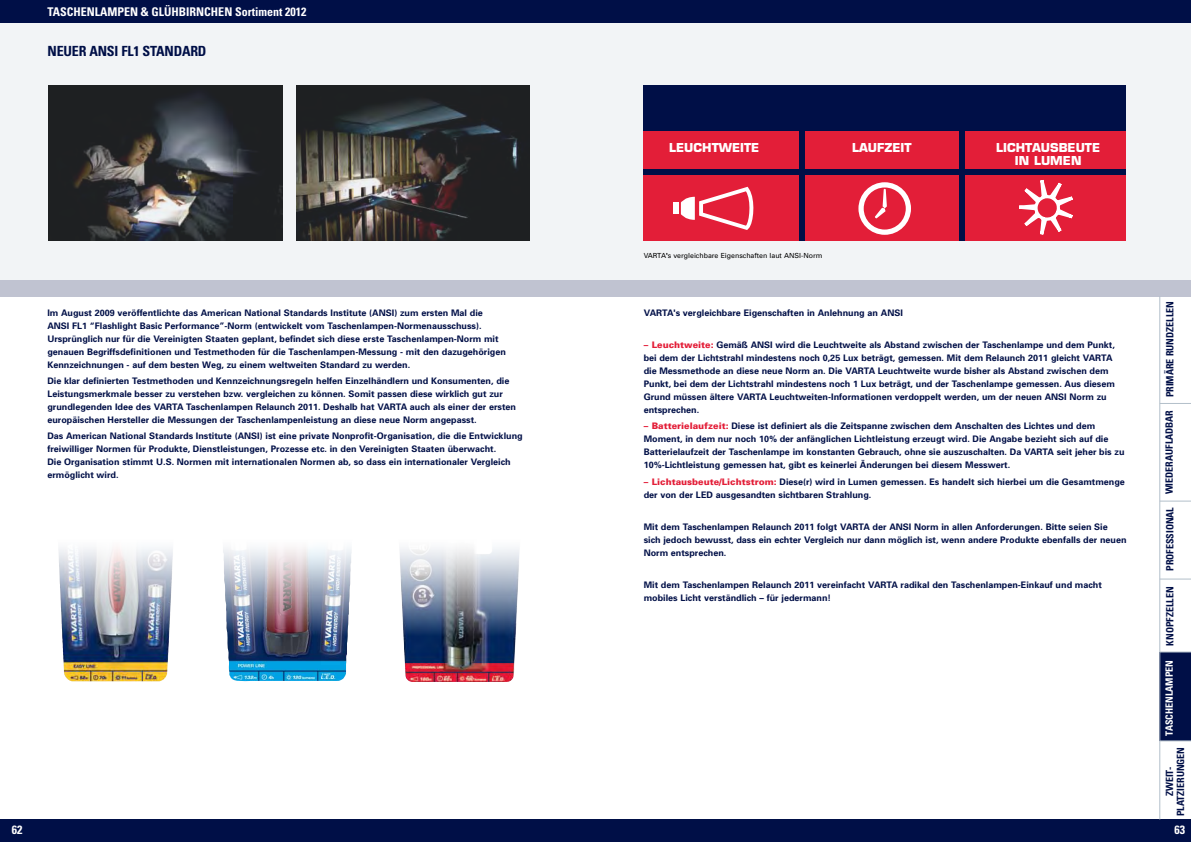
<style>
.page{position:relative;width:1191px;height:842px;background:#fff}
.page>*{position:absolute;margin:0;border:0;box-sizing:border-box;transform-origin:0 0}
.t1{font:700 condensed 14px "Univers";letter-spacing:-.015em;color:#000f47}
.t2{font:700 condensed 12px "Univers";color:#fff}
.t3{font:700 12px/13.1px "Eurostile LT Std";color:#fff;text-align:center}
.t4{font:700 condensed 10px "Univers";color:#000f47}
.t5{font:700 condensed 10px "Univers";color:#fff}
.t6{font:700 9px/13px "Univers";color:#000f47}
.t7{font:7px "Univers";color:#000}
.s1{font-weight:700}
.s2{color:#e31e38}
.s3{font-weight:900;color:#e31e38}
</style>
<div class="page">
<img style="left:227px;top:635px;width:121px;height:47px">
<img style="left:62px;top:635px;width:103px;height:39px">
<img style="left:59px;top:548px;width:460px;height:87px">
<svg style="left:0;top:23px;width:1191px;height:257px;fill:#f2f4f6"></svg>
<div style="left:0;top:0;width:1191px;height:23px;background:#000f47"></div>
<div style="left:0;top:819px;width:1191px;height:23px;background:#000f47"></div>
<div style="left:0;top:280px;width:1191px;height:16px;background:#c0c3d1"></div>
<div style="left:1159px;top:652px;width:32px;height:89px;background:#000f47"></div>
<hr style="left:1159px;top:501px;width:32px;height:1px;background:#b3bfca">
<hr style="left:1159px;top:403px;width:32px;height:1px;background:#b3bfca">
<hr style="left:1159px;top:296px;width:1px;height:523px;background:#b3bfca">
<hr style="left:1159px;top:652px;width:32px;height:1px;background:#b3bfca">
<hr style="left:1159px;top:579px;width:32px;height:1px;background:#b3bfca">
<hr style="left:1159px;top:741px;width:32px;height:1px;background:#b3bfca">
<div style="left:643px;top:130px;width:483px;height:111px;background:#e31e38"></div>
<svg style="left:858px;top:182px;width:53px;height:53px"></svg>
<svg style="left:981px;top:180px;width:127px;height:92px"></svg>
<div style="left:674px;top:203px;width:5px;height:11px;background:#fff"></div>
<svg style="left:681px;top:187px;width:73px;height:43px"></svg>
<div style="left:798px;top:125px;width:6px;height:116px;background:#000f47"></div>
<div style="left:959px;top:126px;width:5px;height:115px;background:#000f47"></div>
<div style="left:643px;top:169px;width:482px;height:6px;background:#000f47"></div>
<div style="left:643px;top:85px;width:483px;height:45px;background:#000f47"></div>
<h2 class="t2" style="left:48px;top:4px;width:260px">TASCHENLAMPEN &amp; GLÜHBIRNCHEN SORTIMENT 2012</h2>
<h1 class="t1" style="left:48px;top:43px;width:18px">NEUER</h1>
<h1 class="t1" style="left:89px;top:43px;width:93px">ANSI FL1 STANDARD</h1>
<p class="t6" style="left:47px;top:306px;width:460px">Im August 2009 veröffentlichte das American National Standards Institute (ANSI) zum ersten Mal die ANSI FL1 “Flashlight Basic Performance”-Norm (entwickelt vom Taschenlampen-Normenausschuss).<br>Ursprünglich nur für die Vereinigten Staaten geplant, befindet sich diese erste Taschenlampen-Norm mit genauen Begriffsdefinitionen und Testmethoden für die Taschenlampen-Messung - mit den dazugehörigen Kennzeichnungen - auf dem besten Weg, zu einem weltweiten Standard zu werden.</p>
<p class="t6" style="left:47px;top:375px;width:470px">Die klar definierten Testmethoden und Kennzeichnungsregeln helfen Einzelhändlern und Konsumenten, die Leistungsmerkmale besser zu verstehen bzw. vergleichen zu können. Somit passen diese wirklich gut zur grundlegenden Idee des VARTA Taschenlampen Relaunch 2011. Deshalb hat VARTA auch als einer der ersten europäischen Hersteller die Messungen der Taschenlampenleistung an diese neue Norm angepasst.</p>
<p class="t6" style="left:47px;top:430px;width:477px">Das American National Standards Institute (ANSI) ist eine private Nonprofit-Organisation, die die Entwicklung freiwilliger Normen für Produkte, Dienstleistungen, Prozesse etc. in den Vereinigten Staaten überwacht.<br>Die Organisation stimmt U.S. Normen mit internationalen Normen ab, so dass ein internationaler Vergleich ermöglicht wird.</p>
<h2 class="t3" style="left:669px;top:141px;width:92px">LEUCHTWEITE</h2>
<h2 class="t3" style="left:852px;top:141px;width:61px">LAUFZEIT</h2>
<h2 class="t3" style="left:996px;top:141px;width:106px">LICHTAUSBEUTE<br>IN LUMEN</h2>
<p class="t7" style="left:643px;top:252px;width:180px">VARTA<span class="s1">'</span>s vergleichbare Eigenschaften laut ANSI-Norm</p>
<p class="t6" style="left:643px;top:306px;width:261px">VARTA's vergleichbare Eigenschaften in Anlehnung an ANSI</p>
<p class="t6" style="left:643px;top:339px;width:473px"><span class="s2">–</span> <span class="s3">Leuchtweite:</span> Gemäß ANSI wird die Leuchtweite als Abstand zwischen der Taschenlampe und dem Punkt, bei dem der Lichtstrahl mindestens noch 0,25 Lux beträgt, gemessen. Mit dem Relaunch 2011 gleicht VARTA die Messmethode an diese neue Norm an. Die VARTA Leuchtweite wurde bisher als Abstand zwischen dem Punkt, bei dem der Lichtstrahl mindestens noch 1 Lux beträgt, und der Taschenlampe gemessen. Aus diesem Grund müssen ältere VARTA Leuchtweiten-Informationen verdoppelt werden, um der neuen ANSI Norm zu entsprechen.</p>
<p class="t6" style="left:643px;top:420px;width:482px"><span class="s2">–</span> <span class="s3">Batterielaufzeit:</span> Diese ist definiert als die Zeitspanne zwischen dem Anschalten des Lichtes und dem Moment, in dem nur noch 10% der anfänglichen Lichtleistung erzeugt wird. Die Angabe bezieht sich auf die Batterielaufzeit der Taschenlampe im konstanten Gebrauch, ohne sie auszuschalten. Da VARTA seit jeher bis zu 10%-Lichtleistung gemessen hat, gibt es keinerlei Änderungen bei diesem Messwert.</p>
<p class="t6" style="left:643px;top:475px;width:483px"><span class="s2">–</span> <span class="s3">Lichtausbeute/Lichtstrom:</span> Diese(r) wird in Lumen gemessen. Es handelt sich hierbei um die Gesamtmenge der von der LED ausgesandten sichtbaren Strahlung.</p>
<p class="t6" style="left:643px;top:520px;width:484px">Mit dem Taschenlampen Relaunch 2011 folgt VARTA der ANSI Norm in allen Anforderungen. Bitte seien Sie sich jedoch bewusst, dass ein echter Vergleich nur dann möglich ist, wenn andere Produkte ebenfalls der neuen<br>Norm entsprechen.</p>
<p class="t6" style="left:643px;top:578px;width:460px">Mit dem Taschenlampen Relaunch 2011 vereinfacht VARTA radikal den Taschenlampen-Einkauf und macht mobiles Licht verständlich – für jedermann!</p>
<p class="t4" style="left:1163px;top:494px;width:195px;rotate:-90deg">WIEDERAUFLADBAR PRIMÄRE RUNDZELLEN</p>
<p class="t4" style="left:1163px;top:571px;width:65px;rotate:-90deg">PROFESSIONAL</p>
<p class="t4" style="left:1163px;top:645px;width:60px;rotate:-90deg">KNOPFZELLEN</p>
<p class="t5" style="left:1163px;top:736px;width:77px;rotate:-90deg">TASCHENLAMPEN</p>
<p class="t4" style="left:1163px;top:796px;width:31px;rotate:-90deg">ZWEIT-</p>
<p class="t4" style="left:1174px;top:816px;width:17px;rotate:-90deg">PLATZIERUNGEN</p>
<h2 class="t2" style="left:12px;top:822px;width:12px">62</h2>
<h2 class="t2" style="left:1174px;top:822px;width:12px">63</h2>
</div>
